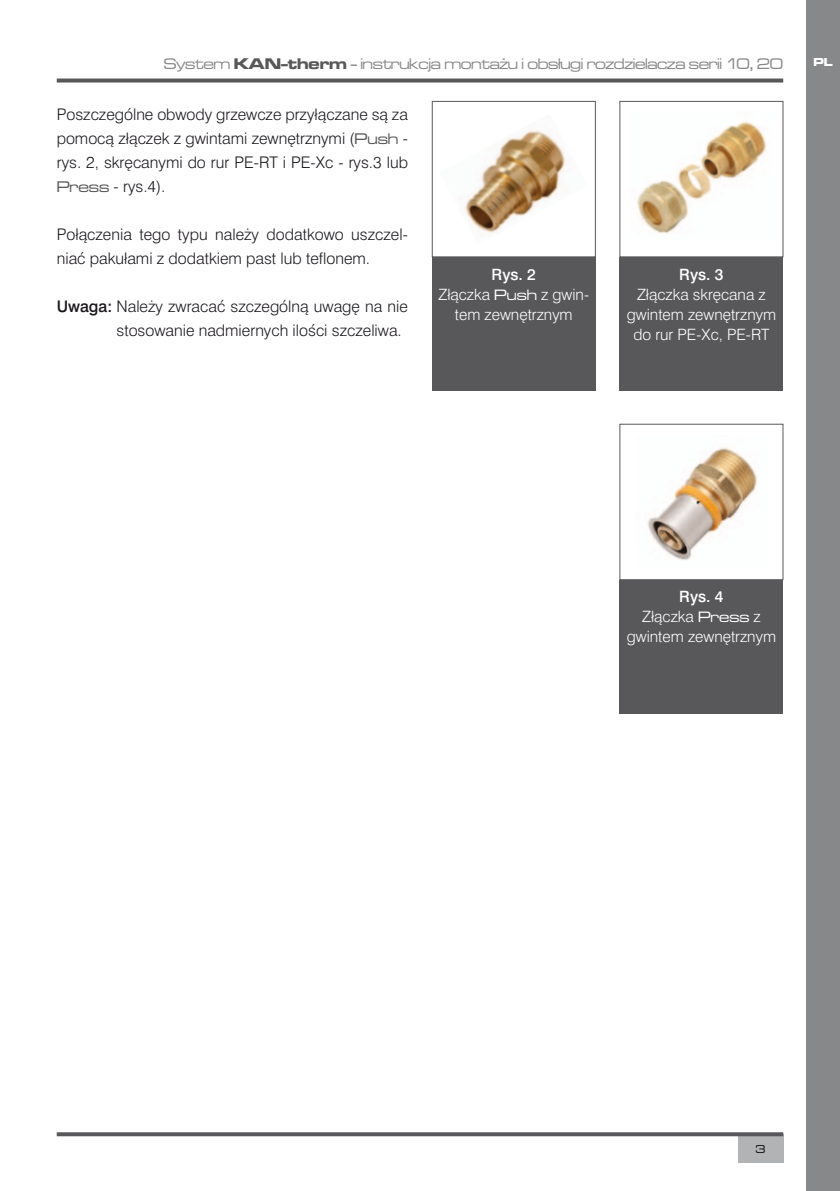
<style>
.page{position:relative;width:840px;height:1191px;background:#fff}
.page>*{position:absolute;margin:0;border:0;box-sizing:border-box;transform-origin:0 0}
.t1{font:16px/24px "Swiss 721 Lt AT";color:#1a171c}
.t2{font:16px "Microgramma D Med Ext";letter-spacing:-.02em;color:#87888a}
.t3{font:15.6px/20px "Swiss 721 Lt AT";color:#fff;text-align:center}
.t4{font:15.6px "Swiss 721 Md AT";color:#fff}
.t5{font:12px "Microgramma D Bol Ext";color:#fff}
.t6{font:12px "Microgramma D Med Ext";color:#1a171c}
.s1{font-family:"Microgramma D Bol Ext";color:#58585a}
.s2{font-family:"Microgramma D Med Ext";color:#58585a}
.s3{font-family:"Swiss 721 Md AT"}
.s4{font-family:"Microgramma D Med Ext"}
</style>
<div class="page">
<svg style="left:57px;top:79px;width:725px;height:4px;background:#6b6b6d"></svg>
<div style="left:737px;top:1134px;width:45px;height:28px;background:#b1b3b4"></div>
<svg style="left:57px;top:1132px;width:725px;height:4px;background:#636365"></svg>
<div style="left:805px;top:0;width:34px;height:1191px;background:#87888a"></div>
<img style="left:465px;top:130px;width:102px;height:103px">
<div style="left:432px;top:101px;width:163px;height:156px;border:1px solid #58585a"></div>
<img style="left:637px;top:121px;width:130px;height:113px">
<div style="left:619px;top:101px;width:163px;height:156px;border:1px solid #58585a"></div>
<div style="left:432px;top:257px;width:163px;height:133px;background:#58585a"></div>
<div style="left:619px;top:257px;width:163px;height:133px;background:#58585a"></div>
<img style="left:647px;top:447px;width:111px;height:113px">
<div style="left:619px;top:424px;width:163px;height:156px;border:1px solid #58585a"></div>
<div style="left:619px;top:580px;width:163px;height:133px;background:#58585a"></div>
<p class="t2" style="left:163px;top:54px;width:620px">System <span class="s1">KAN-therm</span> - instrukcja montażu i obsługi rozdzielacza serii 10, 20</p>
<p class="t5" style="left:812px;top:54px;width:21px">PL</p>
<p class="t1" style="left:57px;top:102px;width:352px;text-align:justify">Poszczególne obwody grzewcze przyłączane są za pomocą złączek z gwintami zewnętrznymi (<span class="s2">Push</span> - rys. 2, skręcanymi do rur PE-RT i PE-Xc - rys.3 lub <span class="s2">Press</span> - rys.4).</p>
<p class="t1" style="left:57px;top:222px;width:352px">Połączenia tego typu należy dodatkowo uszczel&shy;niać pakułami z dodatkiem past lub teflonem.</p>
<p class="t1" style="left:116px;top:294px;width:293px;text-indent:-60px"><span class="s3">Uwaga:</span> Należy zwracać szczególną uwagę na nie stosowanie nadmiernych ilości szczeliwa.</p>
<p class="t4" style="left:491px;top:265px;width:46px">Rys. 2</p>
<p class="t3" style="left:438px;top:284px;width:152px">Złączka <span class="s4">Push</span> z gwin&shy;tem zewnętrznym</p>
<p class="t4" style="left:679px;top:265px;width:46px">Rys. 3</p>
<p class="t3" style="left:626px;top:284px;width:151px">Złączka skręcana z gwintem zewnętrznym do rur PE-Xc, PE-RT</p>
<p class="t4" style="left:679px;top:587px;width:46px">Rys. 4</p>
<p class="t3" style="left:626px;top:607px;width:151px">Złączka <span class="s4">Press</span> z gwintem zewnętrznym</p>
<p class="t6" style="left:755px;top:1141px;width:11px">3</p>
</div>
